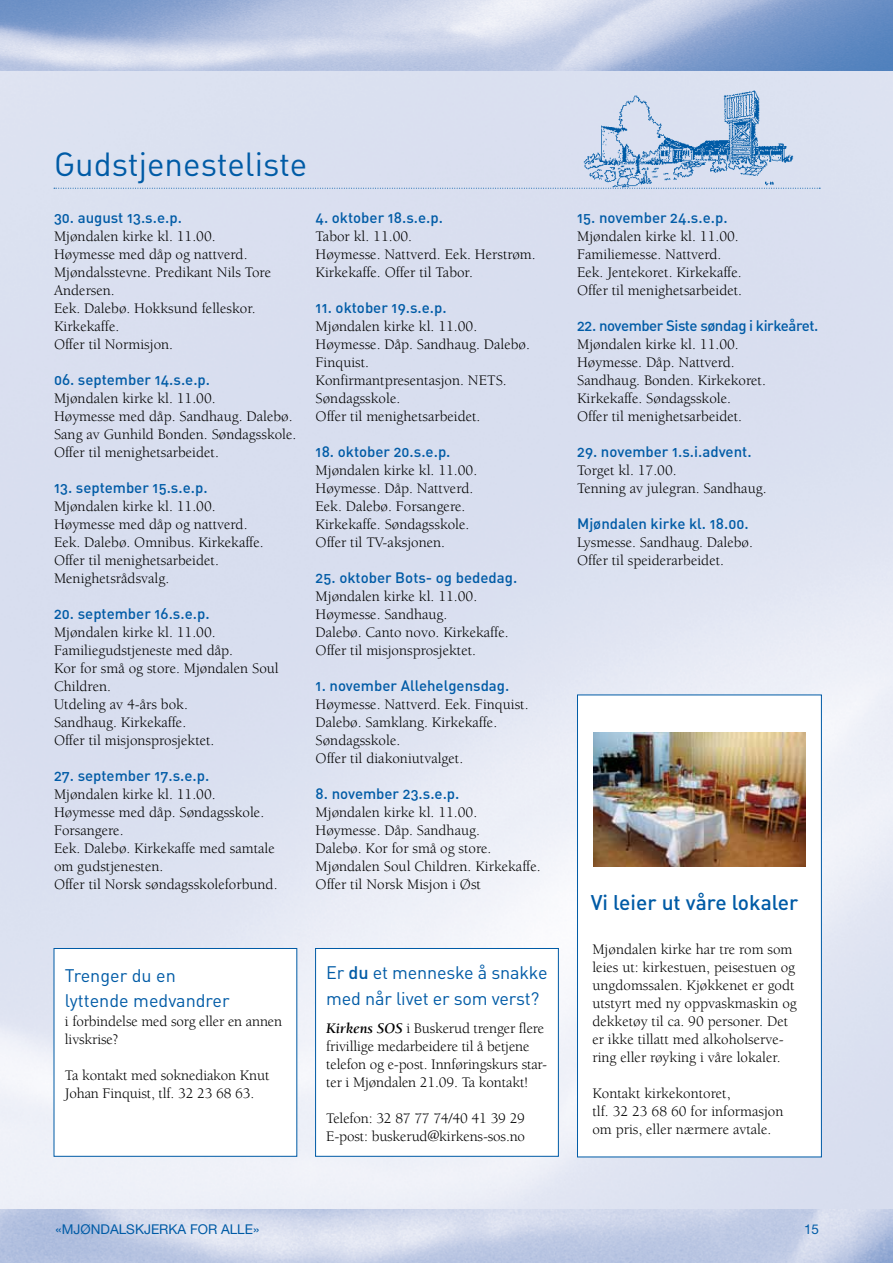
<style>
.page{position:relative;width:893px;height:1263px;background:#fff}
.page>*{position:absolute;margin:0;border:0;box-sizing:border-box;transform-origin:0 0}
.t1{font:33px "DIN Regular Alternate";letter-spacing:-.01em;color:#005ba6}
.t2{font:21px "DIN Medium Alternate";color:#005ba6}
.t3{font:18px/25.2px "DIN Regular Alternate";letter-spacing:-.01em;color:#005ba6}
.t4{font:15px/18px "Berkeley Std";color:#000}
.t5{font:15px "DIN Medium Alternate";color:#005ba6}
.t6{font:15px "DIN Medium Alternate";letter-spacing:-.03em;color:#005ba6}
.t7{font:13.5px "Helvetica Neue";color:#005ba6}
.s1{font-family:"DIN Medium Alternate"}
.s2{font-weight:700;font-style:italic}
</style>
<div class="page">
<img style="left:0;top:0;width:893px;height:71px">
<svg style="left:54px;top:188px;width:766px;height:1px"></svg>
<img style="left:568px;top:69px;width:240px;height:120px">
<div style="left:54px;top:948px;width:243px;height:209px;background:#fff;border:1px solid #005ba6"></div>
<div style="left:315px;top:948px;width:244px;height:209px;background:#fff;border:1px solid #005ba6"></div>
<div style="left:577px;top:694px;width:245px;height:463px;background:#fff;border:1px solid #005ba6"></div>
<img style="left:593px;top:732px;width:213px;height:134px">
<h1 class="t1" style="left:54px;top:143px;width:255px">Gudstjenesteliste</h1>
<p class="t5" style="left:54px;top:208px;width:129px">30. august 13.s.e.p.</p>
<p class="t4" style="left:54px;top:227px;width:219px">Mjøndalen kirke kl. 11.00.<br>Høymesse med dåp og nattverd.<br>Mjøndalsstevne. Predikant Nils Tore<br>Andersen.<br>Eek. Dalebø. Hokksund felleskor.<br>Kirkekaffe.<br>Offer til Normisjon.</p>
<p class="t5" style="left:54px;top:370px;width:158px">06. september 14.s.e.p.</p>
<p class="t4" style="left:54px;top:389px;width:244px">Mjøndalen kirke kl. 11.00.<br>Høymesse med dåp. Sandhaug. Dalebø.<br>Sang av Gunhild Bonden. Søndagsskole.<br>Offer til menighetsarbeidet.</p>
<p class="t5" style="left:54px;top:478px;width:155px">13. september 15.s.e.p.</p>
<p class="t4" style="left:54px;top:497px;width:211px">Mjøndalen kirke kl. 11.00.<br>Høymesse med dåp og nattverd.<br>Eek. Dalebø. Omnibus. Kirkekaffe.<br>Offer til menighetsarbeidet.<br>Menighetsrådsvalg.</p>
<p class="t5" style="left:54px;top:604px;width:157px">20. september 16.s.e.p.</p>
<p class="t4" style="left:54px;top:623px;width:226px">Mjøndalen kirke kl. 11.00.<br>Familiegudstjeneste med dåp.<br>Kor for små og store. Mjøndalen Soul<br>Children.<br>Utdeling av 4-års bok.<br>Sandhaug. Kirkekaffe.<br>Offer til misjonsprosjektet.</p>
<p class="t5" style="left:54px;top:766px;width:157px">27. september 17.s.e.p.</p>
<p class="t4" style="left:54px;top:785px;width:225px">Mjøndalen kirke kl. 11.00.<br>Høymesse med dåp. Søndagsskole.<br>Forsangere.<br>Eek. Dalebø. Kirkekaffe med samtale om gudstjenesten.<br>Offer til Norsk søndagsskoleforbund.</p>
<p class="t5" style="left:316px;top:208px;width:129px">4. oktober 18.s.e.p.</p>
<p class="t4" style="left:316px;top:227px;width:222px">Tabor kl. 11.00.<br>Høymesse. Nattverd. Eek. Herstrøm.<br>Kirkekaffe. Offer til Tabor.</p>
<p class="t5" style="left:316px;top:298px;width:133px">11. oktober 19.s.e.p.</p>
<p class="t4" style="left:316px;top:317px;width:216px">Mjøndalen kirke kl. 11.00.<br>Høymesse. Dåp. Sandhaug. Dalebø.<br>Finquist.<br>Konfirmantpresentasjon. NETS.<br>Søndagsskole.<br>Offer til menighetsarbeidet.</p>
<p class="t5" style="left:316px;top:442px;width:136px">18. oktober 20.s.e.p.</p>
<p class="t4" style="left:316px;top:461px;width:163px">Mjøndalen kirke kl. 11.00.<br>Høymesse. Dåp. Nattverd.<br>Eek. Dalebø. Forsangere.<br>Kirkekaffe. Søndagsskole.<br>Offer til TV-aksjonen.</p>
<p class="t5" style="left:316px;top:568px;width:203px">25. oktober Bots- og bededag.</p>
<p class="t4" style="left:316px;top:587px;width:195px">Mjøndalen kirke kl. 11.00.<br>Høymesse. Sandhaug.<br>Dalebø. Canto novo. Kirkekaffe.<br>Offer til misjonsprosjektet.</p>
<p class="t5" style="left:316px;top:676px;width:195px">1. november Allehelgensdag.</p>
<p class="t4" style="left:316px;top:695px;width:214px">Høymesse. Nattverd. Eek. Finquist.<br>Dalebø. Samklang. Kirkekaffe.<br>Søndagsskole.<br>Offer til diakoniutvalget.</p>
<p class="t5" style="left:316px;top:784px;width:145px">8. november 23.s.e.p.</p>
<p class="t4" style="left:316px;top:803px;width:227px">Mjøndalen kirke kl. 11.00.<br>Høymesse. Dåp. Sandhaug.<br>Dalebø. Kor for små og store.<br>Mjøndalen Soul Children. Kirkekaffe.<br>Offer til Norsk Misjon i Øst</p>
<p class="t3" style="left:65px;top:962px;width:166px">Trenger du en lyttende medvandrer</p>
<p class="t4" style="left:65px;top:1013px;width:219px">i forbindelse med sorg eller en annen livskrise?</p>
<p class="t4" style="left:65px;top:1067px;width:206px">Ta kontakt med soknediakon Knut<br>Johan Finquist, tlf. 32 23 68 63.</p>
<p class="t3" style="left:326px;top:960px;width:223px">Er <span class="s1">du</span> et menneske å snakke med når livet er som verst?</p>
<p class="t4" style="left:326px;top:1019px;width:222px"><span class="s2">Kirkens SOS</span> i Buskerud trenger flere frivillige medarbeidere til å betjene telefon og e-post. Innføringskurs star&shy;ter i Mjøndalen 21.09. Ta kontakt!</p>
<p class="t4" style="left:326px;top:1109px;width:200px">Telefon: 32 87 77 74/40 41 39 29<br>E-post: buskerud@kirkens-sos.no</p>
<p class="t5" style="left:577px;top:208px;width:152px">15. november 24.s.e.p.</p>
<p class="t4" style="left:577px;top:227px;width:166px">Mjøndalen kirke kl. 11.00.<br>Familiemesse. Nattverd.<br>Eek. Jentekoret. Kirkekaffe.<br>Offer til menighetsarbeidet.</p>
<p class="t6" style="left:577px;top:316px;width:243px">22. november Siste søndag i kirkeåret.</p>
<p class="t4" style="left:577px;top:335px;width:190px">Mjøndalen kirke kl. 11.00.<br>Høymesse. Dåp. Nattverd.<br>Sandhaug. Bonden. Kirkekoret.<br>Kirkekaffe. Søndagsskole.<br>Offer til menighetsarbeidet.</p>
<p class="t5" style="left:577px;top:442px;width:176px">29. november 1.s.i.advent.</p>
<p class="t4" style="left:577px;top:461px;width:191px">Torget kl. 17.00.<br>Tenning av julegran. Sandhaug.</p>
<p class="t5" style="left:577px;top:514px;width:173px">Mjøndalen kirke kl. 18.00.</p>
<p class="t4" style="left:577px;top:533px;width:177px">Lysmesse. Sandhaug. Dalebø.<br>Offer til speiderarbeidet.</p>
<h2 class="t2" style="left:591px;top:889px;width:209px">Vi leier ut våre lokaler</h2>
<p class="t4" style="left:592px;top:941px;width:206px">Mjøndalen kirke har tre rom som leies ut: kirkestuen, peisestuen og ungdomssalen. Kjøkkenet er godt utstyrt med ny oppvaskmaskin og dekketøy til ca. 90 personer. Det er ikke tillatt med alkoholserve&shy;ring eller røyking i våre lokaler.</p>
<p class="t4" style="left:592px;top:1085px;width:193px">Kontakt kirkekontoret,<br>tlf. 32 23 68 60 for informasjon om pris, eller nærmere avtale.</p>
<p class="t7" style="left:56px;top:1221px;width:205px">«MJØNDALSKJERKA FOR ALLE»</p>
<p class="t7" style="left:804px;top:1221px;width:17px">15</p>
</div>
